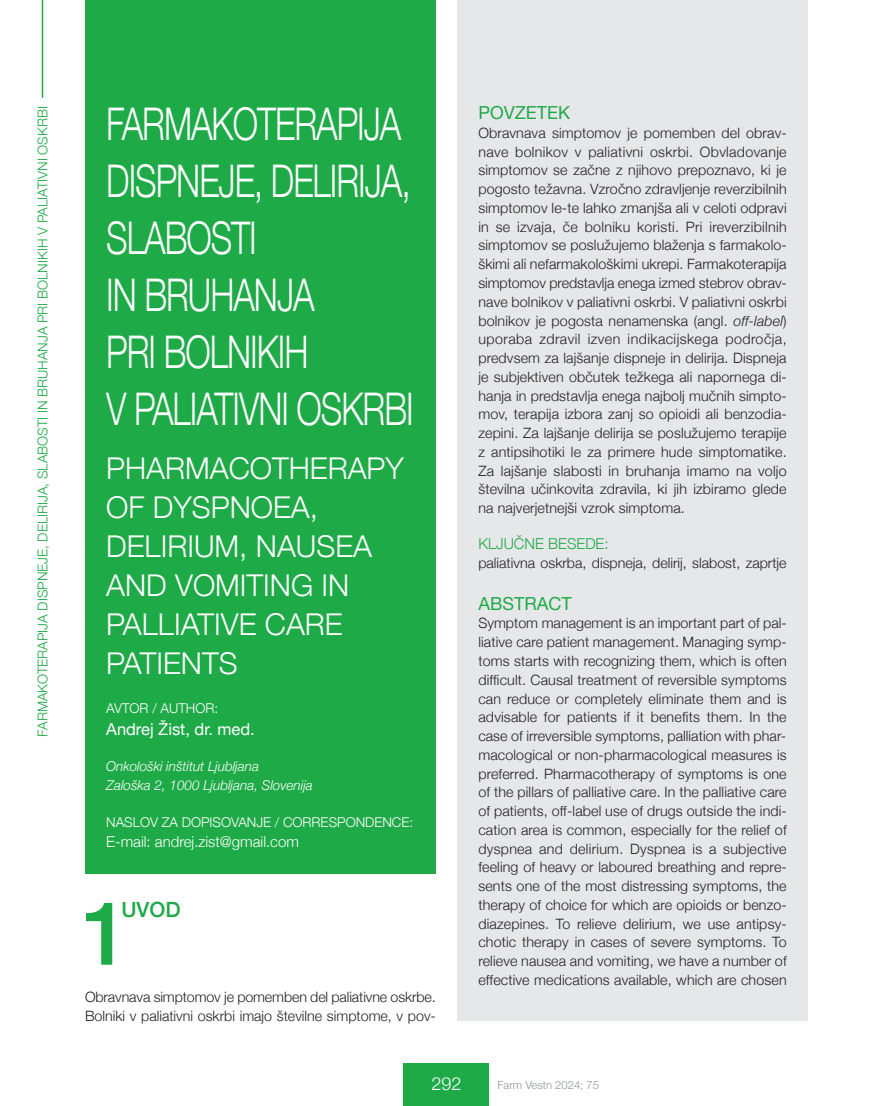
<style>
.page{position:relative;width:893px;height:1106px;background:#fff}
.page>*{position:absolute;margin:0;border:0;box-sizing:border-box;transform-origin:0 0}
.t1{font:500 88.2px "Helvetica Neue";color:#1faa48}
.t2{font:300 45px/57px "Helvetica Neue";letter-spacing:-.03em;color:#fff;scale:.76 1}
.t3{font:300 30px/39px "Helvetica Neue";color:#fff}
.t4{font:500 21px "Helvetica Neue";color:#1faa48}
.t5{font:18px "Helvetica Neue";color:#1faa48}
.t6{font:300 18px "Helvetica Neue";color:#fff}
.t7{font:16.5px "Helvetica Neue";color:#fff}
.t8{font:300 15px "Helvetica Neue";color:#fff}
.t9{font:300 15px "Helvetica Neue";color:#1faa48}
.t10{font:300 14.25px/18.8px "Helvetica Neue";color:#231f20;text-align:justify}
.t11{font:300 13.5px "Helvetica Neue";color:#1faa48}
.t12{font:italic 300 13.5px "Helvetica Neue";color:#fff}
.t13{font:300 13.5px "Helvetica Neue";color:#fff}
.t14{font:300 11.25px "Helvetica Neue";color:#939598}
.s1{font-style:italic}
</style>
<div class="page">
<div style="left:404px;top:1063px;width:85px;height:43px;background:#1faa48"></div>
<hr style="left:42px;top:0;width:1px;height:98px;background:#1faa48">
<div style="left:85px;top:0;width:351px;height:873px;background:#1faa48"></div>
<div style="left:457px;top:0;width:351px;height:1020px;background:#e6e7e9"></div>
<p class="t11" style="left:35px;top:736px;width:631px;rotate:-90deg">FARMAKOTERAPIJA DISPNEJE, DELIRIJA, SLABOSTI IN BRUHANJA PRI BOLNIKIH V PALIATIVNI OSKRBI</p>
<p class="t2" style="left:106px;top:95px;width:406px">FARMAKOTERAPIJA<br>DISPNEJE, DELIRIJA,<br>SLABOSTI<br>IN BRUHANJA<br>PRI BOLNIKIH<br>V PALIATIVNI OSKRBI</p>
<p class="t3" style="left:106px;top:448px;width:299px">PHARMACOTHERAPY<br>OF DYSPNOEA,<br>DELIRIUM, NAUSEA<br>AND VOMITINg IN<br>PALLIATIVE CARE<br>PATIENTS</p>
<p class="t13" style="left:106px;top:699px;width:113px">AVTOR / AUTHOR:</p>
<p class="t7" style="left:106px;top:719px;width:150px">Andrej Žist, dr. med.</p>
<p class="t12" style="left:106px;top:758px;width:154px">Onkološki inštitut Ljubljana</p>
<p class="t12" style="left:106px;top:777px;width:208px">Zaloška 2, 1000 Ljubljana, Slovenija</p>
<p class="t13" style="left:106px;top:813px;width:308px">NASLOV ZA DOPISOVANJE / CORRESPONDENCE:</p>
<p class="t8" style="left:106px;top:833px;width:194px">E-mail: andrej.zist@gmail.com</p>
<p class="t1" style="left:81px;top:878px;width:51px">1</p>
<p class="t4" style="left:121px;top:896px;width:61px">Uvod</p>
<p class="t10" style="left:85px;top:987px;width:352px">Obravnava simptomov je pomemben del paliativne oskrbe.<br>Bolniki v paliativni oskrbi imajo številne simptome, v pov-</p>
<p class="t5" style="left:478px;top:102px;width:93px">POVZETEK</p>
<p class="t10" style="left:478px;top:123px;width:310px">Obravnava simptomov je pomemben del obrav&shy;nave bolnikov v paliativni oskrbi. Obvladovanje simptomov se začne z njihovo prepoznavo, ki je pogosto težavna. Vzročno zdravljenje reverzibilnih simptomov le-te lahko zmanjša ali v celoti odpravi in se izvaja, če bolniku koristi. Pri ireverzibilnih simptomov se poslužujemo blaženja s farmakolo&shy;škimi ali nefarmakološkimi ukrepi. Farmakoterapija simptomov predstavlja enega izmed stebrov obrav&shy;nave bolnikov v paliativni oskrbi. V paliativni oskrbi bolnikov je pogosta nenamenska (angl. <span class="s1">off-label</span>) uporaba zdravil izven indikacijskega področja, predvsem za lajšanje dispneje in delirija. Dispneja je subjektiven občutek težkega ali napornega di&shy;hanja in predstavlja enega najbolj mučnih simpto&shy;mov, terapija izbora zanj so opioidi ali benzodia&shy;zepini. Za lajšanje delirija se poslužujemo terapije z antipsihotiki le za primere hude simptomatike.<br>Za lajšanje slabosti in bruhanja imamo na voljo številna učinkovita zdravila, ki jih izbiramo glede na najverjetnejši vzrok simptoma.</p>
<p class="t9" style="left:478px;top:534px;width:132px">KLJUČNE BESEDE:</p>
<p class="t10" style="left:478px;top:553px;width:310px">paliativna oskrba, dispneja, delirij, slabost, zaprtje</p>
<p class="t5" style="left:478px;top:592px;width:95px">ABSTRACT</p>
<p class="t10" style="left:478px;top:613px;width:310px">Symptom management is an important part of pal&shy;liative care patient management. Managing symp&shy;toms starts with recognizing them, which is often difficult. Causal treatment of reversible symptoms can reduce or completely eliminate them and is advisable for patients if it benefits them. In the case of irreversible symptoms, palliation with phar&shy;macological or non-pharmacological measures is preferred. Pharmacotherapy of symptoms is one of the pillars of palliative care. In the palliative care of patients, off-label use of drugs outside the indi&shy;cation area is common, especially for the relief of dyspnea and delirium. Dyspnea is a subjective feeling of heavy or laboured breathing and repre&shy;sents one of the most distressing symptoms, the therapy of choice for which are opioids or benzo&shy;diazepines. To relieve delirium, we use antipsy&shy;chotic therapy in cases of severe symptoms. To relieve nausea and vomiting, we have a number of</p>
<p class="t10" style="left:478px;top:970px;width:310px">effective medications available, which are chosen</p>
<p class="t6" style="left:431px;top:1072px;width:32px">292</p>
<p class="t14" style="left:497px;top:1078px;width:103px">Farm Vestn 2024; 75</p>
</div>
